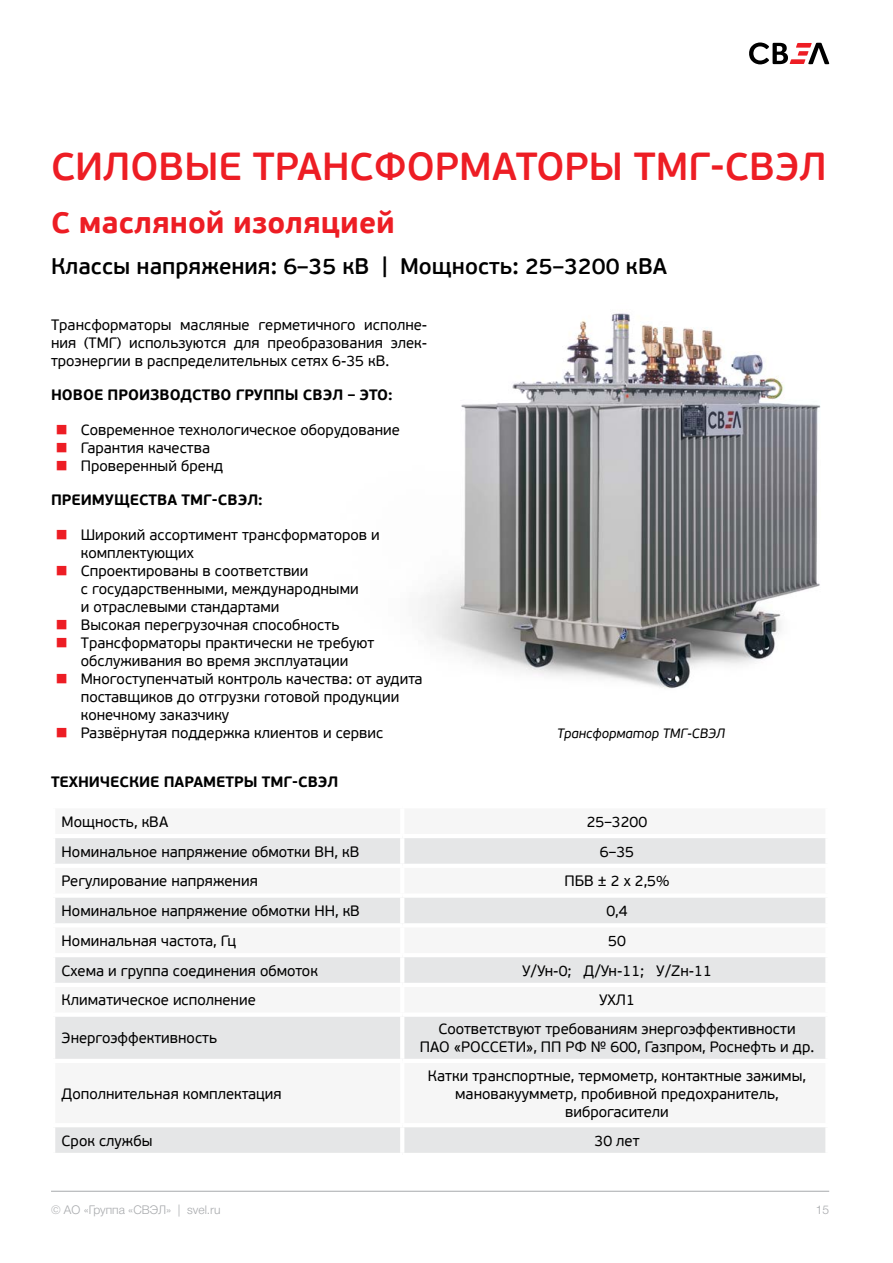
<style>
.page{position:relative;width:893px;height:1263px;background:#fff}
.page>*{position:absolute;margin:0;border:0;box-sizing:border-box;transform-origin:0 0}
.Заголовок_раздела_кр{font:600 39px "PF Beau Sans Pro";color:#ed1d24}
.Заголовок_раздела_че{font:700 30px "PF Beau Sans Pro";color:#ed1d24}
.Подзаголовок_раздела{font:600 22.5px "PF Beau Sans Pro";color:#000}
.Текст{font:15px/18px "PF Beau Sans Pro";color:#000}
.Таблица_влево{font:15px/18px "PF Beau Sans Pro";color:#000;text-align:center}
.Заголовок_в_тексте{font:700 15px "PF Beau Sans Pro";color:#000}
.Подпись_рисунков{font:italic 13.5px "PF Beau Sans Pro";color:#000}
.t1{font:300 12px "Helvetica Neue Cyr";color:#a7a9ac}
.s1{font-weight:300;color:#ed1d24}
</style>
<div class="page">
<hr style="left:51px;top:1191px;width:778px;height:1px;background:#a7a9ac">
<svg style="left:749px;top:43px;width:80px;height:21px"></svg>
<img style="left:421px;top:313px;width:400px;height:376px">
<svg style="left:55px;top:838px;width:770px;height:315px;fill:#eaeaeb"></svg>
<hr style="left:400px;top:987px;width:4px;height:25px;background:#fff">
<div style="left:51px;top:893px;width:351px;height:5px;background:#fff"></div>
<hr style="left:51px;top:923px;width:351px;height:4px;background:#fff">
<hr style="left:51px;top:953px;width:351px;height:4px;background:#fff">
<hr style="left:51px;top:983px;width:351px;height:4px;background:#fff">
<div style="left:51px;top:1012px;width:351px;height:5px;background:#fff"></div>
<hr style="left:51px;top:1059px;width:351px;height:4px;background:#fff">
<hr style="left:51px;top:1123px;width:351px;height:4px;background:#fff">
<hr style="left:51px;top:864px;width:351px;height:4px;background:#fff">
<hr style="left:400px;top:838px;width:4px;height:26px;background:#fff">
<hr style="left:402px;top:864px;width:428px;height:4px;background:#fff">
<hr style="left:400px;top:868px;width:4px;height:25px;background:#fff">
<div style="left:402px;top:893px;width:428px;height:5px;background:#fff"></div>
<hr style="left:400px;top:898px;width:4px;height:25px;background:#fff">
<hr style="left:402px;top:923px;width:428px;height:4px;background:#fff">
<hr style="left:400px;top:927px;width:4px;height:26px;background:#fff">
<hr style="left:402px;top:953px;width:428px;height:4px;background:#fff">
<hr style="left:400px;top:957px;width:4px;height:26px;background:#fff">
<hr style="left:402px;top:983px;width:428px;height:4px;background:#fff">
<div style="left:402px;top:1012px;width:428px;height:5px;background:#fff"></div>
<hr style="left:400px;top:1017px;width:4px;height:42px;background:#fff">
<hr style="left:402px;top:1059px;width:428px;height:4px;background:#fff">
<hr style="left:400px;top:1063px;width:4px;height:60px;background:#fff">
<hr style="left:402px;top:1123px;width:428px;height:4px;background:#fff">
<hr style="left:400px;top:1127px;width:4px;height:26px;background:#fff">
<p class="Заголовок_раздела_кр" style="left:51px;top:143px;width:777px">СИЛОВЫЕ ТРАНСФОРМАТОРЫ ТМГ-СВЭЛ</p>
<p class="Заголовок_раздела_че" style="left:51px;top:204px;width:345px">С масляной изоляцией</p>
<p class="Подзаголовок_раздела" style="left:51px;top:252px;width:618px">Классы напряжения: 6–35 кВ | Мощность: 25–3200 кВА</p>
<p class="Текст" style="left:51px;top:316px;width:378px;text-align:justify">Трансформаторы масляные герметичного исполне&shy;ния (ТМГ) используются для преобразования элек&shy;троэнергии в распределительных сетях 6-35 кВ.</p>
<p class="Заголовок_в_тексте" style="left:51px;top:386px;width:343px">НОВОЕ ПРОИЗВОДСТВО ГРУППЫ СВЭЛ – ЭТО:</p>
<p class="Текст" style="left:55px;top:421px;width:346px"><span class="s1">■</span> Современное технологическое оборудование</p>
<p class="Текст" style="left:55px;top:439px;width:156px"><span class="s1">■</span> Гарантия качества</p>
<p class="Текст" style="left:55px;top:457px;width:170px"><span class="s1">■</span> Проверенный бренд</p>
<p class="Заголовок_в_тексте" style="left:51px;top:491px;width:213px">ПРЕИМУЩЕСТВА ТМГ-СВЭЛ:</p>
<p class="Текст" style="left:81px;top:526px;width:300px;text-indent:-26px"><span class="s1">■</span> Широкий ассортимент трансформаторов и комплектующих</p>
<p class="Текст" style="left:81px;top:562px;width:279px;text-indent:-26px"><span class="s1">■</span> Спроектированы в соответствии<br>с государственными, международными и отраслевыми стандартами</p>
<p class="Текст" style="left:55px;top:616px;width:286px"><span class="s1">■</span> Высокая перегрузочная способность</p>
<p class="Текст" style="left:55px;top:634px;width:321px;text-align:center"><span class="s1">■</span> Трансформаторы практически не требуют обслуживания во время эксплуатации</p>
<p class="Текст" style="left:81px;top:670px;width:343px;text-indent:-26px"><span class="s1">■</span> Многоступенчатый контроль качества: от аудита поставщиков до отгрузки готовой продукции конечному заказчику</p>
<p class="Текст" style="left:55px;top:724px;width:330px"><span class="s1">■</span> Развёрнутая поддержка клиентов и сервис</p>
<p class="Заголовок_в_тексте" style="left:51px;top:773px;width:289px">ТЕХНИЧЕСКИЕ ПАРАМЕТРЫ ТМГ-СВЭЛ</p>
<p class="Таблица_влево" style="left:62px;top:813px;width:108px">Мощность, кВА</p>
<p class="Таблица_влево" style="left:587px;top:813px;width:62px">25–3200</p>
<p class="Таблица_влево" style="left:62px;top:843px;width:299px">Номинальное напряжение обмотки ВН, кВ</p>
<p class="Таблица_влево" style="left:600px;top:843px;width:36px">6–35</p>
<p class="Таблица_влево" style="left:62px;top:872px;width:198px">Регулирование напряжения</p>
<p class="Таблица_влево" style="left:565px;top:872px;width:106px">ПБВ ± 2 х 2,5%</p>
<p class="Таблица_влево" style="left:62px;top:902px;width:300px">Номинальное напряжение обмотки НН, кВ</p>
<p class="Таблица_влево" style="left:606px;top:902px;width:23px">0,4</p>
<p class="Таблица_влево" style="left:62px;top:932px;width:176px">Номинальная частота, Гц</p>
<p class="Таблица_влево" style="left:608px;top:932px;width:19px">50</p>
<p class="Таблица_влево" style="left:62px;top:962px;width:258px">Схема и группа соединения обмоток</p>
<p class="Таблица_влево" style="left:522px;top:962px;width:191px">У/Ун-0; Д/Ун-11; У/Zн-11</p>
<p class="Таблица_влево" style="left:62px;top:991px;width:196px">Климатическое исполнение</p>
<p class="Таблица_влево" style="left:599px;top:991px;width:37px">УХЛ1</p>
<p class="Таблица_влево" style="left:62px;top:1029px;width:157px">Энергоэффективность</p>
<p class="Таблица_влево" style="left:420px;top:1020px;width:396px">Соответствуют требованиям энергоэффективности<br>ПАО «РОССЕТИ», ПП РФ № 600, Газпром, Роснефть и др.</p>
<p class="Таблица_влево" style="left:62px;top:1085px;width:222px">Дополнительная комплектация</p>
<p class="Подпись_рисунков" style="left:557px;top:726px;width:169px">Трансформатор ТМГ-СВЭЛ</p>
<p class="Таблица_влево" style="left:428px;top:1067px;width:380px">Катки транспортные, термометр, контактные зажимы, мановакуумметр, пробивной предохранитель, виброгасители</p>
<p class="Таблица_влево" style="left:62px;top:1132px;width:92px">Срок службы</p>
<p class="Таблица_влево" style="left:594px;top:1132px;width:47px">30 лет</p>
<p class="t1" style="left:51px;top:1203px;width:171px">© АО «Группа «СВЭЛ» | svel.ru</p>
<p class="t1" style="left:816px;top:1203px;width:15px">15</p>
</div>
